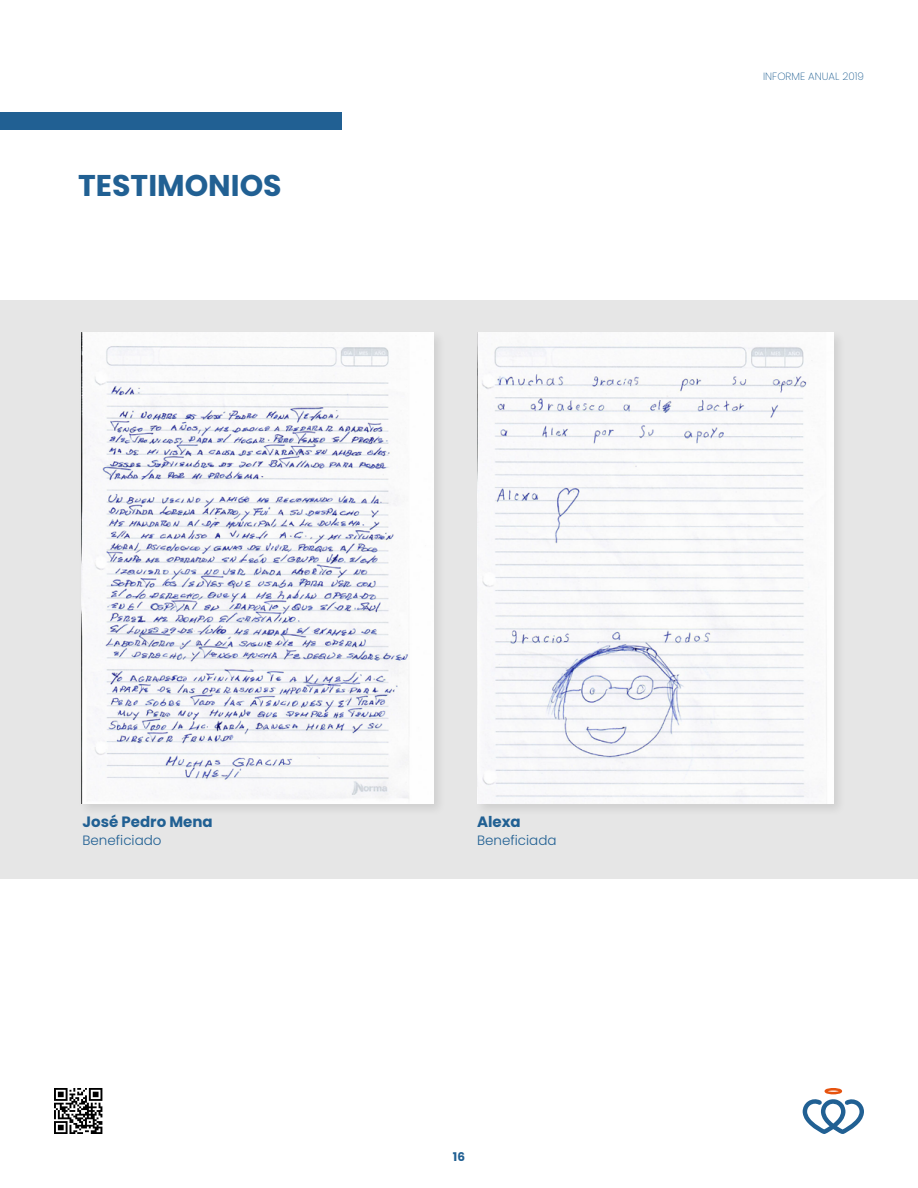
<style>
.page{position:relative;width:918px;height:1188px;background:#fff}
.page>*{position:absolute;margin:0;border:0;box-sizing:border-box;transform-origin:0 0}
.t1{font:700 30px "Poppins";color:#216093}
.t2{font:700 15px "Poppins";color:#216093}
.t3{font:300 13.5px "Poppins";color:#216093}
.t4{font:700 12px "Poppins";color:#216093}
.t5{font:200 10.5px "Poppins";color:#216093}
</style>
<div class="page">
<div style="left:0;top:112px;width:342px;height:18px;background:#216093"></div>
<svg style="left:803px;top:1088px;width:61px;height:46px"></svg>
<svg style="left:54px;top:1088px;width:48px;height:46px"></svg>
<div style="left:0;top:300px;width:918px;height:579px;background:#e6e6e6"></div>
<div style="left:78px;top:329px;width:369px;height:488px;background:#dfdfdf"></div>
<img style="left:82px;top:333px;width:352px;height:471px">
<div style="left:474px;top:329px;width:372px;height:488px;background:#000;opacity:.1"></div>
<img style="left:478px;top:333px;width:355px;height:471px">
<h1 class="t1" style="left:78px;top:169px;width:205px">TESTIMONIOS</h1>
<p class="t5" style="left:763px;top:70px;width:102px">INFORME ANUAL 2019</p>
<p class="t2" style="left:82px;top:813px;width:132px">José Pedro Mena</p>
<p class="t2" style="left:477px;top:813px;width:45px">Alexa</p>
<p class="t3" style="left:82px;top:832px;width:81px">Beneficiado</p>
<p class="t3" style="left:477px;top:832px;width:81px">Beneficiada</p>
<p class="t4" style="left:453px;top:1150px;width:14px">16</p>
</div>
